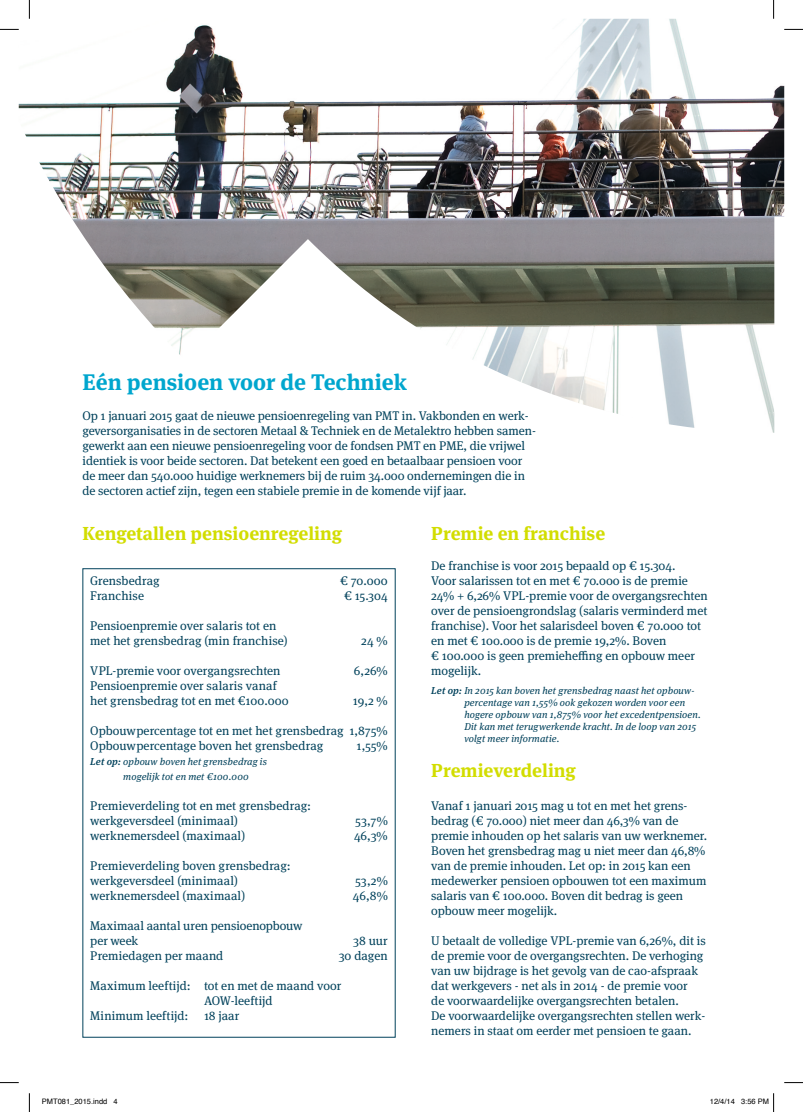
<style>
.page{position:relative;width:803px;height:1112px;background:#fff}
.page>*{position:absolute;margin:0;border:0;box-sizing:border-box;transform-origin:0 0}
.t1{font:700 22.5px "Meta Serif OT";color:#00a6ce}
.t2{font:700 18.75px "Meta Serif OT";color:#d2dd00}
.t3{font:12.5px/15px "Meta Serif OT";color:#00415b}
.t4{font:italic 10px/12px "Meta Serif OT";letter-spacing:.01em;color:#00415b}
.t5{font:7.5px "Helvetica";color:#000}
.s1{font-weight:500}
</style>
<div class="page">
<img style="left:19px;top:19px;width:765px;height:413px">
<svg style="left:0;top:29px;width:19px;height:1px"></svg>
<svg style="left:784px;top:29px;width:19px;height:1px"></svg>
<svg style="left:0;top:1082px;width:19px;height:1px"></svg>
<svg style="left:784px;top:1082px;width:19px;height:1px"></svg>
<svg style="left:29px;top:0;width:1px;height:19px"></svg>
<svg style="left:29px;top:1093px;width:1px;height:18px"></svg>
<svg style="left:773px;top:0;width:1px;height:19px"></svg>
<svg style="left:773px;top:1093px;width:1px;height:18px"></svg>
<h1 class="t1" style="left:83px;top:368px;width:326px">Eén pensioen voor de Techniek</h1>
<p class="t3" style="left:83px;top:408px;width:455px">Op 1 januari 2015 gaat de nieuwe pensioenregeling van PMT in. Vakbonden en werk&shy;geversorganisaties in de sectoren Metaal &amp; Techniek en de Metalektro hebben samen&shy;gewerkt aan een nieuwe pensioenregeling voor de fondsen PMT en PME, die vrijwel identiek is voor beide sectoren. Dat betekent een goed en betaalbaar pensioen voor de meer dan 540.000 huidige werknemers bij de ruim 34.000 ondernemingen die in de sectoren actief zijn, tegen een stabiele premie in de komende vijf jaar.</p>
<h2 class="t2" style="left:83px;top:521px;width:261px">Kengetallen pensioenregeling</h2>
<h2 class="t2" style="left:431px;top:521px;width:176px">Premie en franchise</h2>
<p class="t3" style="left:431px;top:558px;width:278px">De franchise is voor 2015 bepaald op € 15.304.<br>Voor salarissen tot en met € 70.000 is de premie 24% + 6,26% VPL-premie voor de overgangsrechten over de pensioengrondslag (salaris verminderd met franchise). Voor het salarisdeel boven € 70.000 tot en met € 100.000 is de premie 19,2%. Boven<br>€ 100.000 is geen premieheffing en opbouw meer mogelijk.</p>
<p class="t4" style="left:464px;top:685px;width:238px;text-indent:-33px"><span class="s1">Let op:</span> In 2015 kan boven het grensbedrag naast het opbouw&shy;percentage van 1,55% ook gekozen worden voor een hogere opbouw van 1,875% voor het excedentpensioen.<br>Dit kan met terugwerkende kracht. In de loop van 2015 volgt meer informatie.</p>
<h2 class="t2" style="left:431px;top:758px;width:146px">Premieverdeling</h2>
<p class="t3" style="left:431px;top:798px;width:277px">Vanaf 1 januari 2015 mag u tot en met het grens&shy;bedrag (€ 70.000) niet meer dan 46,3% van de premie inhouden op het salaris van uw werknemer.<br>Boven het grensbedrag mag u niet meer dan 46,8% van de premie inhouden. Let op: in 2015 kan een medewerker pensioen opbouwen tot een maximum salaris van € 100.000. Boven dit bedrag is geen opbouw meer mogelijk.</p>
<p class="t3" style="left:431px;top:933px;width:276px">U betaalt de volledige VPL-premie van 6,26%, dit is de premie voor de overgangsrechten. De verhoging van uw bijdrage is het gevolg van de cao-afspraak dat werkgevers - net als in 2014 - de premie voor<br>de voorwaardelijke overgangsrechten betalen.<br>De voorwaardelijke overgangsrechten stellen werk&shy;nemers in staat om eerder met pensioen te gaan.</p>
<p class="t3" style="left:90px;top:573px;width:71px">Grensbedrag</p>
<p class="t3" style="left:340px;top:573px;width:49px">€ 70.000</p>
<p class="t3" style="left:90px;top:588px;width:55px">Franchise</p>
<p class="t3" style="left:344px;top:588px;width:45px">€ 15.304</p>
<p class="t3" style="left:90px;top:618px;width:199px">Pensioenpremie over salaris tot en met het grensbedrag (min franchise)</p>
<p class="t3" style="left:361px;top:633px;width:28px">24 %</p>
<p class="t3" style="left:90px;top:663px;width:192px">VPL-premie voor overgangsrechten</p>
<p class="t3" style="left:354px;top:663px;width:35px">6,26%</p>
<p class="t3" style="left:90px;top:678px;width:200px">Pensioenpremie over salaris vanaf het grensbedrag tot en met €100.000</p>
<p class="t3" style="left:353px;top:693px;width:36px">19,2 %</p>
<p class="t3" style="left:90px;top:723px;width:299px">Opbouwpercentage tot en met het grensbedrag 1,875%<br>Opbouwpercentage boven het grensbedrag</p>
<p class="t3" style="left:357px;top:738px;width:33px">1,55%</p>
<p class="t4" style="left:123px;top:754px;width:145px;line-height:15px;text-indent:-33px"><span class="s1">Let op:</span> opbouw boven het grensbedrag is mogelijk tot en met €100.000</p>
<p class="t3" style="left:90px;top:798px;width:222px">Premieverdeling tot en met grensbedrag: werkgeversdeel (minimaal)</p>
<p class="t3" style="left:355px;top:813px;width:34px">53,7%</p>
<p class="t3" style="left:90px;top:828px;width:156px">werknemersdeel (maximaal)</p>
<p class="t3" style="left:354px;top:828px;width:35px">46,3%</p>
<p class="t3" style="left:90px;top:858px;width:202px">Premieverdeling boven grensbedrag: werkgeversdeel (minimaal)</p>
<p class="t3" style="left:355px;top:873px;width:34px">53,2%</p>
<p class="t3" style="left:90px;top:888px;width:156px">werknemersdeel (maximaal)</p>
<p class="t3" style="left:353px;top:888px;width:36px">46,8%</p>
<p class="t3" style="left:90px;top:918px;width:214px">Maximaal aantal uren pensioenopbouw per week</p>
<p class="t3" style="left:353px;top:933px;width:36px">38 uur</p>
<p class="t3" style="left:90px;top:948px;width:135px">Premiedagen per maand</p>
<p class="t3" style="left:339px;top:948px;width:51px">30 dagen</p>
<p class="t3" style="left:90px;top:978px;width:252px">Maximum leeftijd: tot en met de maand voor</p>
<p class="t3" style="left:204px;top:993px;width:70px">AOW-leeftijd</p>
<p class="t3" style="left:90px;top:1008px;width:151px">Minimum leeftijd: 18 jaar</p>
<p class="t5" style="left:42px;top:1095px;width:77px">PMT081_2015.indd 4</p>
<p class="t5" style="left:710px;top:1095px;width:61px">12/4/14 3:56 PM</p>
</div>
